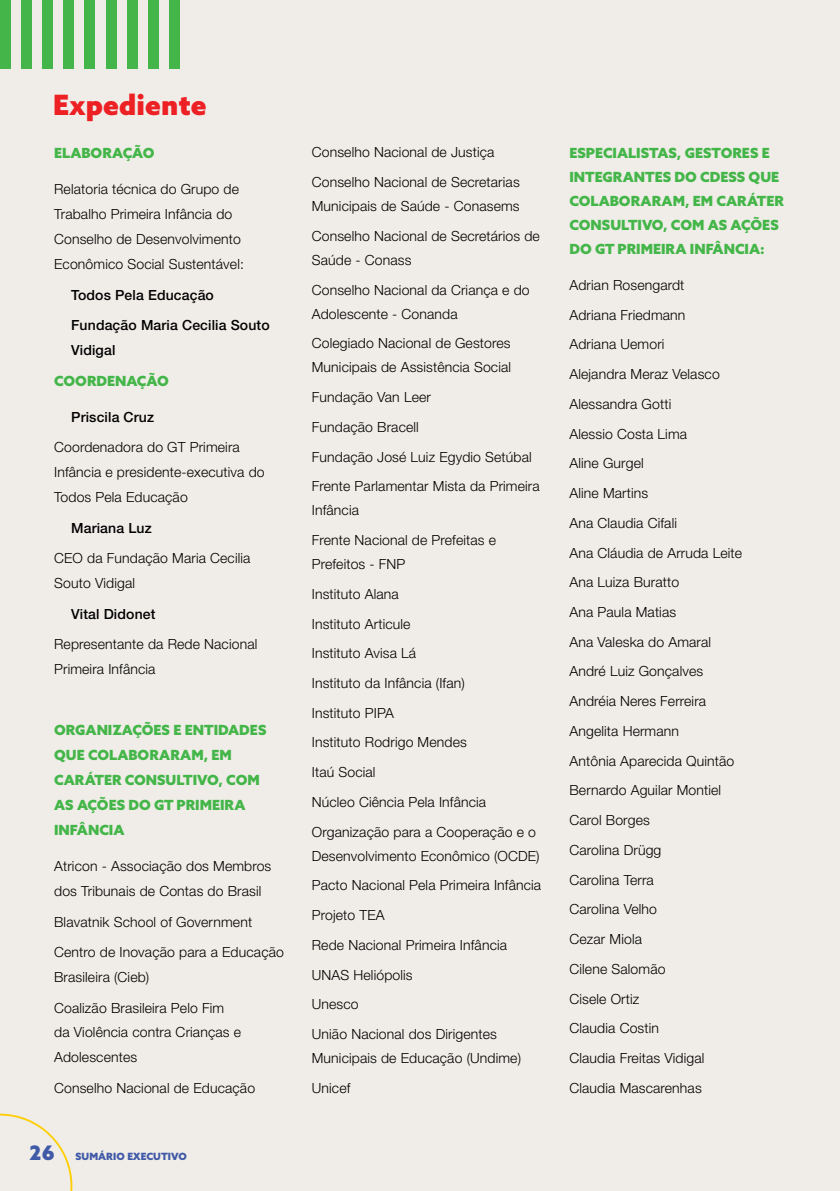
<style>
.page{position:relative;width:840px;height:1191px;background:#fff}
.page>*{position:absolute;margin:0;border:0;box-sizing:border-box;transform-origin:0 0}
.t1{font:900 28px "Azo Sans";letter-spacing:.005em;color:#ed2024}
.t2{font:300 14px/29.8px "Helvetica Neue LT Std";letter-spacing:.01em;color:#000}
.t3{font:900 14px/24.8px "Azo Sans";color:#44b649}
.t4{font:500 14px/30.6px "Helvetica Neue LT Std";letter-spacing:.01em;color:#000}
.t5{font:900 10px "Azo Sans";letter-spacing:.01em;color:#415aa8}
.s1{font-size:20px}
</style>
<div class="page">
<div style="left:0;top:0;width:839px;height:1191px;background:#f0ede8"></div>
<svg style="left:0;top:1113px;width:72px;height:78px"></svg>
<div style="left:0;top:0;width:11px;height:69px;background:#44b649"></div>
<div style="left:21px;top:0;width:11px;height:69px;background:#44b649"></div>
<div style="left:42px;top:0;width:11px;height:69px;background:#44b649"></div>
<div style="left:63px;top:0;width:11px;height:69px;background:#44b649"></div>
<div style="left:85px;top:0;width:10px;height:69px;background:#44b649"></div>
<div style="left:106px;top:0;width:10px;height:69px;background:#44b649"></div>
<div style="left:127px;top:0;width:10px;height:69px;background:#44b649"></div>
<div style="left:148px;top:0;width:11px;height:69px;background:#44b649"></div>
<div style="left:169px;top:0;width:11px;height:69px;background:#44b649"></div>
<div style="left:52px;top:89px;width:92px;height:1027px;background:#f0ede8"></div>
<h1 class="t1" style="left:53px;top:86px;width:155px">Expediente</h1>
<p class="t3" style="left:54px;top:140px;width:102px">ELABORAÇÃO</p>
<p class="t2" style="left:54px;top:177px;width:191px;line-height:24.8px">Relatoria técnica do Grupo de<br>Trabalho Primeira Infância do<br>Conselho de Desenvolvimento<br>Econômico Social Sustentável:</p>
<p class="t4" style="left:71px;top:279px;width:200px">Todos Pela Educação<br>Fundação Maria Cecilia Souto</p>
<p class="t4" style="left:71px;top:335px;width:46px">Vidigal</p>
<p class="t3" style="left:54px;top:368px;width:116px">COORDENAÇÃO</p>
<p class="t4" style="left:71px;top:401px;width:84px">Priscila Cruz</p>
<p class="t2" style="left:54px;top:435px;width:212px;line-height:24.8px">Coordenadora do GT Primeira<br>Infância e presidente-executiva do<br>Todos Pela Educação</p>
<p class="t4" style="left:71px;top:512px;width:82px">Mariana Luz</p>
<p class="t2" style="left:54px;top:545px;width:198px;line-height:24.8px">CEO da Fundação Maria Cecilia<br>Souto Vidigal</p>
<p class="t4" style="left:71px;top:598px;width:86px">Vital Didonet</p>
<p class="t2" style="left:54px;top:631px;width:205px;line-height:24.8px">Representante da Rede Nacional<br>Primeira Infância</p>
<p class="t3" style="left:54px;top:717px;width:214px">ORGANIZAÇÕES E ENTIDADES<br>QUE COLABORARAM, EM<br>CARÁTER CONSULTIVO, COM<br>AS AÇÕES DO GT PRIMEIRA<br>INFÂNCIA</p>
<p class="t2" style="left:54px;top:853px;width:218px;line-height:24.8px">Atricon - Associação dos Membros dos Tribunais de Contas do Brasil</p>
<p class="t2" style="left:54px;top:906px;width:231px;line-height:30.6px">Blavatnik School of Government<br>Centro de Inovação para a Educação</p>
<p class="t2" style="left:54px;top:961px;width:171px;line-height:30.6px">Brasileira (Cieb)<br>Coalizão Brasileira Pelo Fim</p>
<p class="t2" style="left:54px;top:1019px;width:188px;line-height:24.8px">da Violência contra Crianças e<br>Adolescentes</p>
<p class="t2" style="left:54px;top:1072px;width:202px">Conselho Nacional de Educação</p>
<p class="t5" style="left:30px;top:1150px;width:158px"><span class="s1">26</span> SUMÁRIO EXECUTIVO</p>
<p class="t2" style="left:311px;top:137px;width:209px">Conselho Nacional de Justiça<br>Conselho Nacional de Secretarias</p>
<p class="t2" style="left:311px;top:191px;width:229px">Municipais de Saúde - Conasems<br>Conselho Nacional de Secretários de</p>
<p class="t2" style="left:311px;top:245px;width:219px">Saúde - Conass<br>Conselho Nacional da Criança e do</p>
<p class="t2" style="left:311px;top:298px;width:200px">Adolescente - Conanda<br>Colegiado Nacional de Gestores</p>
<p class="t2" style="left:311px;top:352px;width:229px">Municipais de Assistência Social<br>Fundação Van Leer<br>Fundação Bracell<br>Fundação José Luiz Egydio Setú bal<br>Frente Parlamentar Mista da Primeira</p>
<p class="t2" style="left:311px;top:495px;width:186px">Infância<br>Frente Nacional de Prefeitas e</p>
<p class="t2" style="left:311px;top:549px;width:225px">Prefeitos - FNP<br>Instituto Alana<br>Instituto Articule<br>Instituto Avisa Lá<br>Instituto da Infância (Ifan)<br>Instituto PIPA<br>Instituto Rodrigo Mendes<br>Itaú Social<br>Núcleo Ciência Pela Infância<br>Organização para a Cooperação e o</p>
<p class="t2" style="left:311px;top:840px;width:231px">Desenvolvimento Econômico (OCDE)<br>Pacto Nacional Pela Primeira Infância<br>Projeto TEA<br>Rede Nacional Primeira Infância<br>UNAS Heliópolis<br>Unesco<br>União Nacional dos Dirigentes</p>
<p class="t2" style="left:311px;top:1042px;width:211px">Municipais de Educação (Undime)<br>Unicef</p>
<p class="t3" style="left:569px;top:141px;width:216px;line-height:24px">ESPECIALISTAS, GESTORES E<br>INTEGRANTES DO CDESS QUE<br>COLABORARAM, EM CARÁTER<br>CONSULTIVO, COM AS AÇÕES<br>DO GT PRIMEIRA INFÂNCIA:</p>
<p class="t2" style="left:569px;top:269px;width:174px">Adrian Rosengardt<br>Adriana Friedmann<br>Adriana Uemori<br>Alejandra Meraz Velasco<br>Alessandra Gotti<br>Alessio Costa Lima<br>Aline Gurgel<br>Aline Martins<br>Ana Claudia Cifali<br>Ana Cláudia de Arruda Leite<br>Ana Luiza Buratto<br>Ana Paula Matias<br>Ana Valeska do Amaral<br>André Luiz Gonçalves<br>Andréia Neres Ferreira<br>Angelita Hermann<br>Antônia Aparecida Quintão<br>Bernardo Aguilar Montiel<br>Carol Borges<br>Carolina Drügg<br>Carolina Terra<br>Carolina Velho<br>Cezar Miola<br>Cilene Salomão<br>Cisele Ortiz<br>Claudia Costin<br>Claudia Freitas Vidigal<br>Claudia Mascarenhas</p>
</div>
